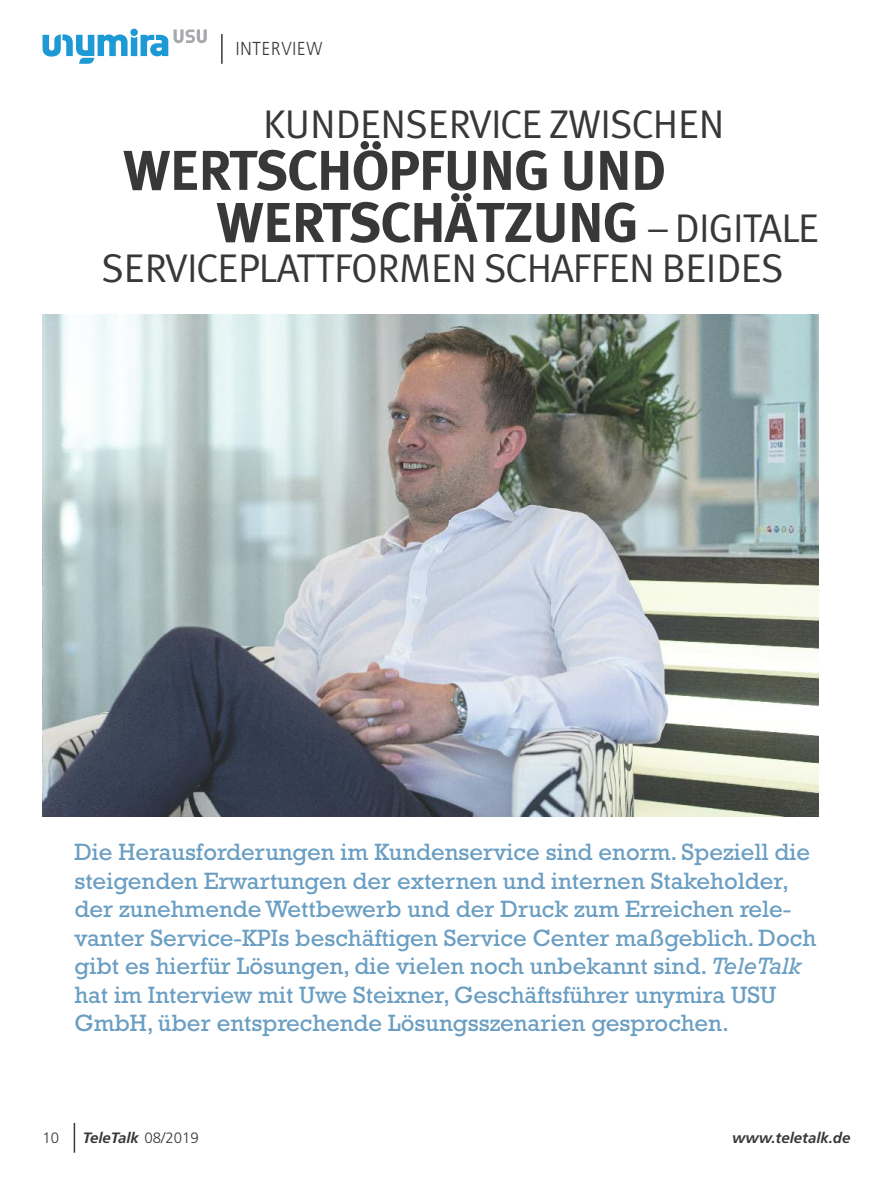
<style>
.page{position:relative;width:893px;height:1191px;background:#fff}
.page>*{position:absolute;margin:0;border:0;box-sizing:border-box;transform-origin:0 0}
.t1{font:700 56.1px/52.1px "Meta Plus";letter-spacing:-.025em;color:#393839}
.t2{font:40.05px "Meta Plus Normal";letter-spacing:-.02em;color:#393839}
.t3{font:24px/28.5px "Rockwell";color:#6a9ec2}
.t4{font:300 18.75px "Frutiger";letter-spacing:.05em;color:#393839;scale:.9 1}
.t5{font:italic 700 15px "Frutiger";color:#393839}
.t6{font:300 15px "Frutiger";color:#393839}
.s1{font-family:"Meta Plus Normal";font-weight:400;font-size:40.05px}
.s2{font-style:italic}
.s3{font-weight:300;font-style:normal}
</style>
<div class="page">
<img style="left:43px;top:315px;width:775px;height:501px">
<svg style="left:74px;top:1123px;width:1px;height:29px"></svg>
<hr style="left:221px;top:34px;width:2px;height:30px;background:#393839">
<svg style="left:43px;top:29px;width:125px;height:35px"></svg>
<svg style="left:174px;top:29px;width:33px;height:14px"></svg>
<p class="t4" style="left:236px;top:41px;width:98px">INTERVIEW</p>
<h2 class="t2" style="left:264px;top:100px;width:462px">KUNDENSERVICE ZWISCHEN</h2>
<h1 class="t1" style="left:216px;top:144px;width:604px;text-indent:-93px">WERTSCHÖPFUNG UND<br>WERTSCHÄTZUNG <span class="s1">– DIGITALE</span></h1>
<h2 class="t2" style="left:102px;top:245px;width:684px">SERVICEPLATTFORMEN SCHAFFEN BEIDES</h2>
<p class="t3" style="left:74px;top:840px;width:743px">Die Herausforderungen im Kundenservice sind enorm. Speziell die steigenden Erwartungen der externen und internen Stakeholder, der zunehmende Wettbewerb und der Druck zum Erreichen rele&shy;vanter Service-KPIs beschäftigen Service Center maßgeblich. Doch gibt es hierfür Lösungen, die vielen noch unbekannt sind. <span class="s2">TeleTalk </span>hat im Interview mit Uwe Steixner, Geschäftsführer unymira USU GmbH, über entsprechende Lösungsszenarien gesprochen.</p>
<p class="t6" style="left:43px;top:1131px;width:18px">10</p>
<p class="t5" style="left:83px;top:1131px;width:117px">TeleTalk <span class="s3">08/2019</span></p>
<p class="t5" style="left:732px;top:1131px;width:120px">www.teletalk.de</p>
</div>
